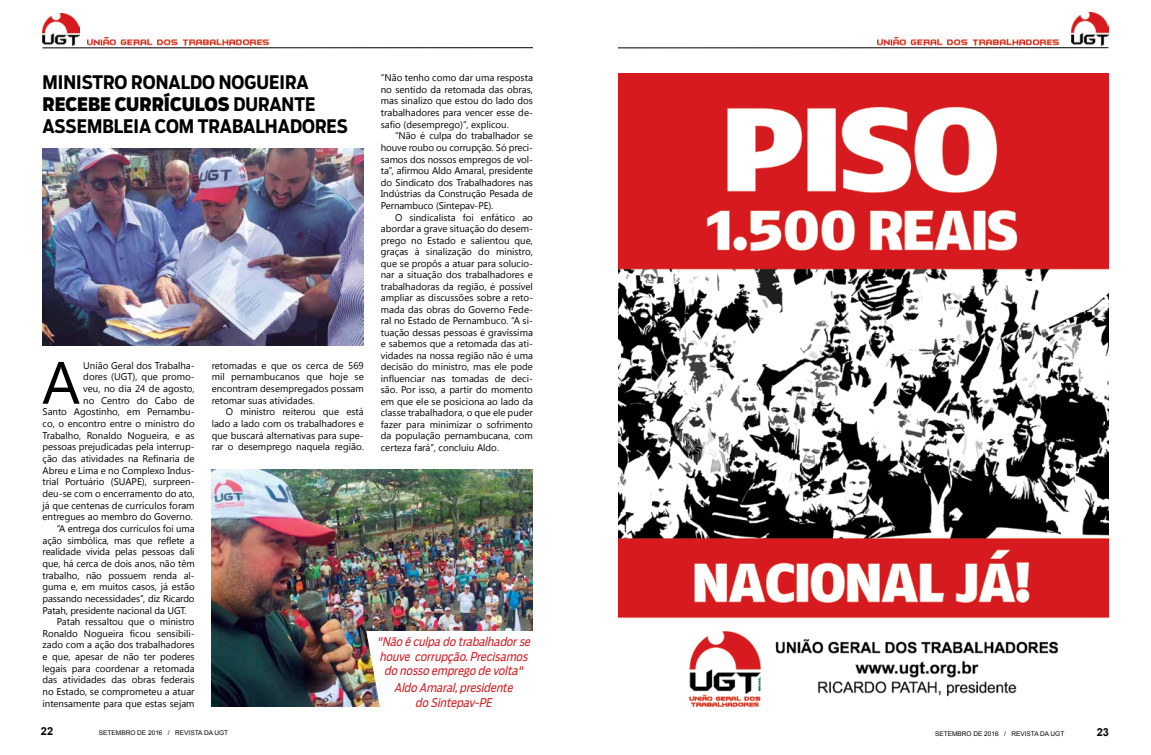
<style>
.page{position:relative;width:1151px;height:755px;background:#fff}
.page>*{position:absolute;margin:0;border:0;box-sizing:border-box;transform-origin:0 0}
.t1{font:59.6px "Segoe UI";color:#000}
.t2{font:700 18.5px/22.2px "Boomer Cond";color:#000}
.t3{font:italic 12px/14.4px "Boomer Cond";color:#d2232a;text-align:center}
.t4{font:700 11px "Arial";color:#000}
.t5{font:9.7px/11.5px "Segoe UI";color:#000;text-align:justify}
.t6{font:6.5px "Arial";color:#000}
.s1{font-weight:900}
</style>
<div class="page">
<img style="left:43px;top:13px;width:36px;height:33px">
<hr style="left:43px;top:47px;width:490px;height:1px;background:#000">
<hr style="left:618px;top:47px;width:490px;height:1px;background:#000">
<img style="left:88px;top:37px;width:180px;height:8px">
<img style="left:877px;top:37px;width:181px;height:8px">
<img style="left:1071px;top:13px;width:37px;height:32px">
<img style="left:212px;top:469px;width:321px;height:237px">
<svg style="left:366px;top:630px;width:167px;height:77px"></svg>
<img style="left:43px;top:148px;width:321px;height:197px">
<img style="left:618px;top:74px;width:490px;height:632px">
<h2 class="t2" style="left:43px;top:71px;width:307px">MINISTRO RONALDO NOGUEIRA<br><span class="s1">RECEBE CURRÍCULOS</span> DURANTE<br>ASSEMBLEIA COM TRABALHADORES</h2>
<h1 class="t1" style="left:42px;top:341px;width:40px">A</h1>
<p class="t5" style="left:83px;top:359px;width:113px">União Geral dos Trabalha-</p>
<p class="t5" style="left:83px;top:370px;width:113px">dores (UGT), que promo-</p>
<p class="t5" style="left:83px;top:382px;width:113px">veu, no dia 24 de agosto,</p>
<p class="t5" style="left:83px;top:394px;width:113px">no Centro do Cabo de</p>
<p class="t5" style="left:43px;top:405px;width:154px">Santo Agostinho, em Pernambu-</p>
<p class="t5" style="left:43px;top:417px;width:154px">co, o encontro entre o ministro do</p>
<p class="t5" style="left:43px;top:428px;width:154px">Trabalho, Ronaldo Nogueira, e as</p>
<p class="t5" style="left:43px;top:440px;width:154px">pessoas prejudicadas pela interrup-</p>
<p class="t5" style="left:43px;top:452px;width:154px">ção das atividades na Refinaria de</p>
<p class="t5" style="left:43px;top:463px;width:154px">Abreu e Lima e no Complexo Indus-</p>
<p class="t5" style="left:43px;top:475px;width:154px">trial Portuário (SUAPE), surpreen-</p>
<p class="t5" style="left:43px;top:487px;width:154px">deu-se com o encerramento do ato,</p>
<p class="t5" style="left:43px;top:498px;width:154px">já que centenas de currículos foram</p>
<p class="t5" style="left:43px;top:510px;width:152px">entregues ao membro do Governo.</p>
<p class="t5" style="left:57px;top:522px;width:139px">“A entrega dos currículos foi uma</p>
<p class="t5" style="left:43px;top:533px;width:154px">ação simbólica, mas que reflete a</p>
<p class="t5" style="left:43px;top:545px;width:154px">realidade vivida pelas pessoas dali</p>
<p class="t5" style="left:43px;top:557px;width:154px">que, há cerca de dois anos, não têm</p>
<p class="t5" style="left:43px;top:568px;width:154px">trabalho, não possuem renda al-</p>
<p class="t5" style="left:43px;top:580px;width:154px">guma e, em muitos casos, já estão</p>
<p class="t5" style="left:43px;top:591px;width:154px">passando necessidades”, diz Ricardo</p>
<p class="t5" style="left:43px;top:603px;width:146px">Patah, presidente nacional da UGT.</p>
<p class="t5" style="left:57px;top:615px;width:139px">Patah ressaltou que o ministro</p>
<p class="t5" style="left:43px;top:626px;width:154px">Ronaldo Nogueira ficou sensibili-</p>
<p class="t5" style="left:43px;top:638px;width:154px">zado com a ação dos trabalhadores</p>
<p class="t5" style="left:43px;top:650px;width:154px">e que, apesar de não ter poderes</p>
<p class="t5" style="left:43px;top:661px;width:154px">legais para coordenar a retomada</p>
<p class="t5" style="left:43px;top:673px;width:154px">das atividades das obras federais</p>
<p class="t5" style="left:43px;top:685px;width:154px">no Estado, se comprometeu a atuar</p>
<p class="t5" style="left:43px;top:696px;width:154px">intensamente para que estas sejam</p>
<p class="t5" style="left:212px;top:359px;width:154px">retomadas e que os cerca de 569 mil pernambucanos que hoje se encontram desempregados possam retomar suas atividades.</p>
<p class="t5" style="left:212px;top:405px;width:154px;text-indent:14px">O ministro reiterou que está lado a lado com os trabalhadores e que buscará alternativas para supe&shy;rar o desemprego naquela região.</p>
<p class="t5" style="left:381px;top:71px;width:154px">“Não tenho como dar uma resposta no sentido da retomada das obras, mas sinalizo que estou do lado dos trabalhadores para vencer esse de&shy;safio (desemprego)”, explicou.</p>
<p class="t5" style="left:381px;top:129px;width:154px;text-indent:14px">“Não é culpa do trabalhador se houve roubo ou corrupção. Só preci&shy;samos dos nossos empregos de vol&shy;ta”, afirmou Aldo Amaral, presidente do Sindicato dos Trabalhadores nas Indústrias da Construção Pesada de Pernambuco (Sintepav-PE).</p>
<p class="t5" style="left:381px;top:211px;width:154px;text-indent:14px">O sindicalista foi enfático ao abordar a grave situação do desem&shy;prego no Estado e salientou que, graças à sinalização do ministro, que se propôs a atuar para solucio&shy;nar a situação dos trabalhadores e trabalhadoras da região, é possível ampliar as discussões sobre a reto&shy;mada das obras do Governo Fede&shy;ral no Estado de Pernambuco. “A si&shy;tuação dessas pessoas é gravíssima e sabemos que a retomada das ati&shy;vidades na nossa região não é uma decisão do ministro, mas ele pode influenciar nas tomadas de deci&shy;são. Por isso, a partir do momento em que ele se posiciona ao lado da classe trabalhadora, o que ele puder fazer para minimizar o sofrimento da população pernambucana, com certeza fará”, concluiu Aldo.</p>
<p class="t3" style="left:377px;top:634px;width:158px">"Não é culpa do trabalhadorse houve corrupção.Precisamos do nosso emprego de volta"</p>
<p class="t3" style="left:394px;top:680px;width:123px">Aldo Amaral,presidente do Sintepav-PE</p>
<p class="t4" style="left:41px;top:722px;width:14px">22</p>
<p class="t6" style="left:99px;top:727px;width:131px">SETEMBRO DE 2016 / REVISTA DA UGT</p>
<p class="t6" style="left:935px;top:728px;width:131px">SETEMBRO DE 2016 / REVISTA DA UGT</p>
<p class="t4" style="left:1097px;top:724px;width:14px">23</p>
</div>
